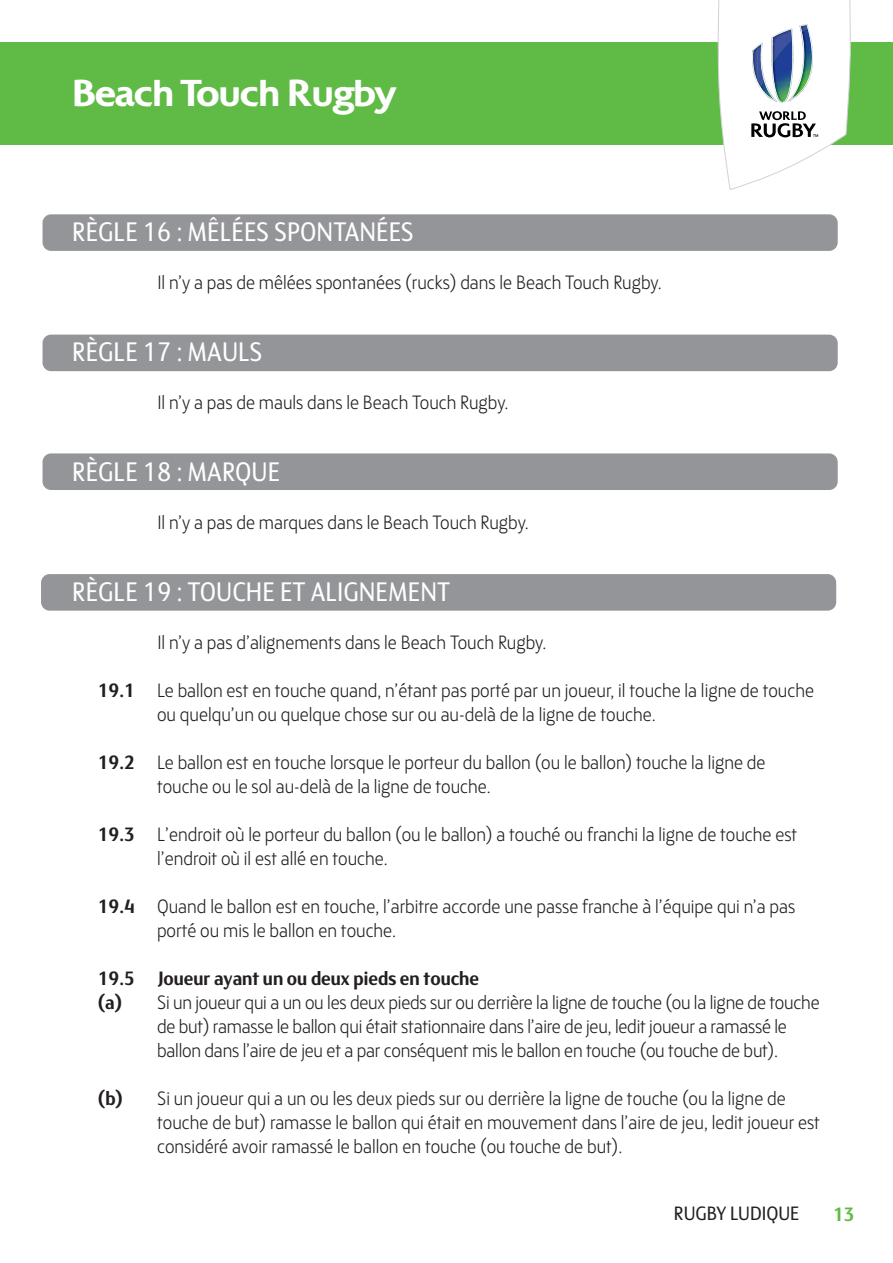
<style>
.page{position:relative;width:893px;height:1263px;background:#fff}
.page>*{position:absolute;margin:0;border:0;box-sizing:border-box;transform-origin:0 0}
.t1{font:700 39px "Colosseum";letter-spacing:-.035em;color:#fff}
.t2{font:27px "FS Blake";color:#fff;scale:.92 1}
.t3{font:300 19.5px/24px "FS Blake";color:#231f20;scale:.93 1}
.t4{font:700 19.5px "FS Blake";color:#231f20;scale:.93 1}
.t5{font:19.5px "FS Blake";color:#231f20;scale:.93 1}
.t6{font:700 19.5px "FS Blake";color:#60bb46;scale:.93 1}
.s1{font-weight:700}
</style>
<div class="page">
<div style="left:43px;top:214px;width:795px;height:37px;background:#939598;border-radius:9px"></div>
<div style="left:43px;top:335px;width:795px;height:36px;background:#939598;border-radius:9px"></div>
<div style="left:43px;top:453px;width:795px;height:37px;background:#939598;border-radius:9px"></div>
<div style="left:41px;top:574px;width:795px;height:37px;background:#939598;border-radius:9px"></div>
<div style="left:0;top:43px;width:893px;height:102px;background:#60bb46"></div>
<svg style="left:718px;top:0;width:132px;height:190px"></svg>
<img style="left:765px;top:83px;width:10px;height:17px">
<h1 class="t1" style="left:72px;top:72px;width:326px">Beach Touch Rugby</h1>
<h2 class="t2" style="left:72px;top:223px;width:373px">RÈGLE 16 : MÊLÉES SPONTANÉES</h2>
<p class="t3" style="left:157px;top:273px;width:544px">Il n’y a pas de mêlées spontanées (rucks) dans le Beach Touch Rugby.</p>
<h2 class="t2" style="left:72px;top:343px;width:208px">RÈGLE 17 : MAULS</h2>
<p class="t3" style="left:157px;top:393px;width:379px">Il n’y a pas de mauls dans le Beach Touch Rugby.</p>
<h2 class="t2" style="left:72px;top:463px;width:227px">RÈGLE 18 : MARQUE</h2>
<p class="t3" style="left:157px;top:513px;width:401px">Il n’y a pas de marques dans le Beach Touch Rugby.</p>
<h2 class="t2" style="left:72px;top:583px;width:412px">RÈGLE 19 : TOUCHE ET ALIGNEMENT</h2>
<p class="t3" style="left:157px;top:633px;width:420px">Il n’y a pas d’alignements dans le Beach Touch Rugby.</p>
<p class="t3" style="left:157px;top:681px;width:708px;text-indent:-59px"><span class="s1">19.1</span> Le ballon est en touche quand, n’étant pas porté par un joueur, il touche la ligne de touche ou quelqu’un ou quelque chose sur ou au-delà de la ligne de touche.</p>
<p class="t3" style="left:157px;top:753px;width:656px;text-indent:-59px"><span class="s1">19.2</span> Le ballon est en touche lorsque le porteur du ballon (ou le ballon) touche la ligne de touche ou le sol au-delà de la ligne de touche.</p>
<p class="t3" style="left:157px;top:825px;width:690px;text-indent:-59px"><span class="s1">19.3</span> L’endroit où le porteur du ballon (ou le ballon) a touché ou franchi la ligne de touche est l’endroit où il est allé en touche.</p>
<p class="t3" style="left:157px;top:897px;width:688px;text-indent:-59px"><span class="s1">19.4</span> Quand le ballon est en touche, l’arbitre accorde une passe franche à l’équipe qui n’a pas porté ou mis le ballon en touche.</p>
<p class="t4" style="left:98px;top:972px;width:412px">19.5 Joueur ayant un ou deux pieds en touche</p>
<p class="t3" style="left:98px;top:993px;width:778px"><span class="s1">(a)</span> Si un joueur qui a un ou les deux pieds sur ou derrière la ligne de touche (ou la ligne de touche</p>
<p class="t3" style="left:157px;top:1017px;width:679px">de but) ramasse le ballon qui était stationnaire dans l’aire de jeu, ledit joueur a ramassé le</p>
<p class="t3" style="left:157px;top:1041px;width:669px">ballon dans l’aire de jeu et a par conséquent mis le ballon en touche (ou touche de but).</p>
<p class="t3" style="left:157px;top:1089px;width:714px;text-indent:-59px"><span class="s1">(b)</span> Si un joueur qui a un ou les deux pieds sur ou derrière la ligne de touche (ou la ligne de touche de but) ramasse le ballon qui était en mouvement dans l’aire de jeu, ledit joueur est considéré avoir ramassé le ballon en touche (ou touche de but).</p>
<p class="t5" style="left:674px;top:1206px;width:137px">RUGBY LUDIQUE</p>
<p class="t6" style="left:833px;top:1208px;width:25px">13</p>
</div>
